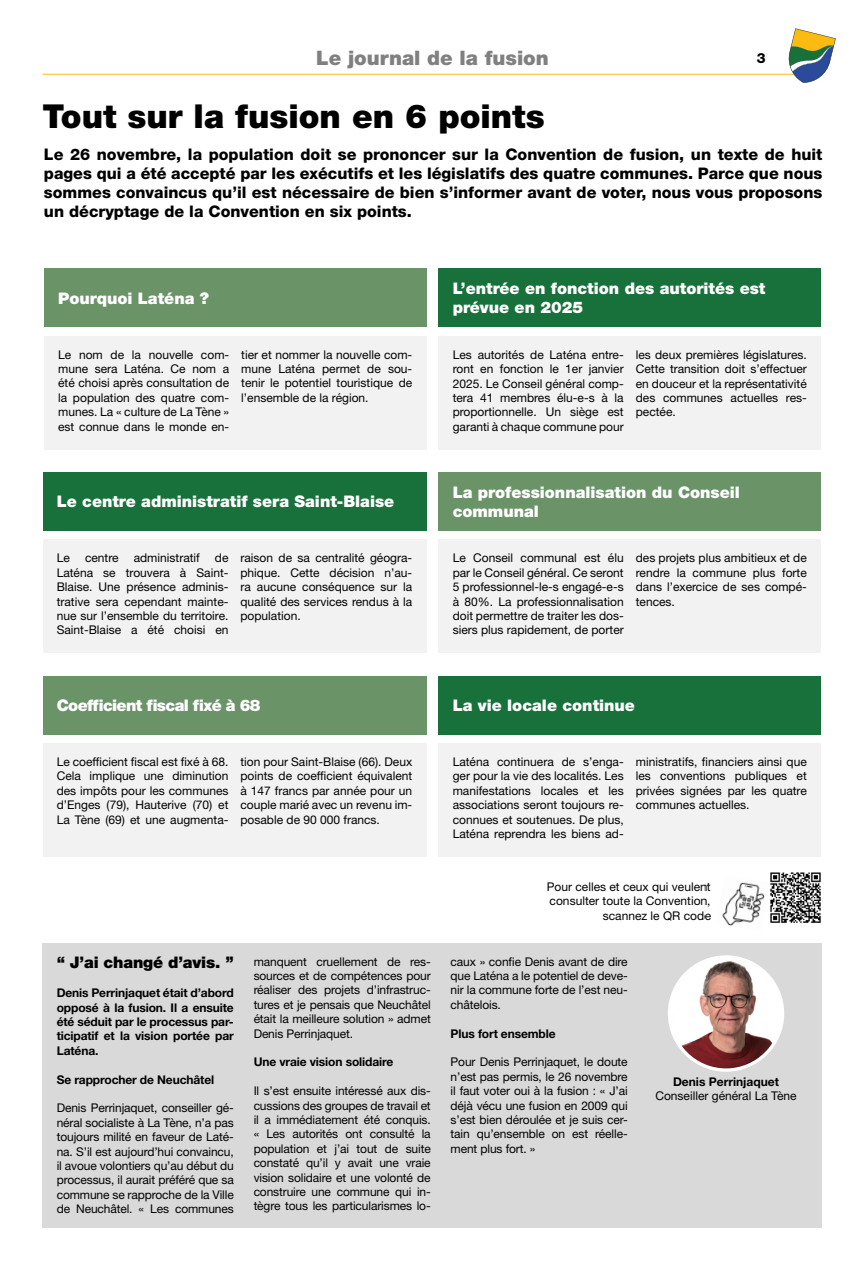
<style>
.page{position:relative;width:865px;height:1276px;background:#fff}
.page>*{position:absolute;margin:0;border:0;box-sizing:border-box;transform-origin:0 0}
.t1{font:900 33px "Helvetica Neue LT Std";color:#000}
.t2{font:900 20px "Helvetica Neue LT Std";color:#808080}
.t3{font:800 16px/19.2px "Helvetica Neue LT Std";color:#000;text-align:justify}
.t4{font:900 16px/19.2px "Helvetica Neue LT Std";color:#fff}
.t5{font:900 16px "Helvetica Neue LT Std";letter-spacing:-.04em;color:#fff}
.t6{font:900 16px "Helvetica Neue LT Std";letter-spacing:-.01em;color:#000}
.t7{font:800 14px "Helvetica Neue LT Std";color:#000}
.t8{font:12px/14.4px "Helvetica Neue LT Std";color:#000;text-align:justify}
.t9{font:700 12px/14.4px "Helvetica Neue LT Std";letter-spacing:-.01em;color:#000;text-align:justify}
</style>
<div class="page">
<hr style="left:42px;top:74px;width:780px;height:1px;background:#fcbc0f">
<svg style="left:786px;top:28px;width:49px;height:55px"></svg>
<div style="left:44px;top:268px;width:382px;height:59px;background:#6b9368"></div>
<div style="left:44px;top:336px;width:382px;height:113px;background:#f2f2f2"></div>
<div style="left:438px;top:268px;width:383px;height:59px;background:#18713b"></div>
<div style="left:438px;top:336px;width:383px;height:113px;background:#f2f2f2"></div>
<div style="left:43px;top:472px;width:383px;height:59px;background:#18713b"></div>
<div style="left:43px;top:539px;width:383px;height:114px;background:#f2f2f2"></div>
<div style="left:438px;top:472px;width:383px;height:59px;background:#6b9368"></div>
<div style="left:438px;top:539px;width:383px;height:114px;background:#f2f2f2"></div>
<div style="left:43px;top:675px;width:383px;height:59px;background:#6b9368"></div>
<div style="left:43px;top:743px;width:383px;height:113px;background:#f2f2f2"></div>
<div style="left:438px;top:675px;width:383px;height:59px;background:#18713b"></div>
<div style="left:438px;top:743px;width:383px;height:113px;background:#f2f2f2"></div>
<img style="left:770px;top:872px;width:51px;height:51px">
<img style="left:722px;top:882px;width:43px;height:44px">
<div style="left:43px;top:942px;width:778px;height:285px;background:#d9d9d9"></div>
<img style="left:669px;top:957px;width:113px;height:113px;border-radius:57px">
<div style="left:667px;top:955px;width:117px;height:116px;border:3px solid #fff;border-radius:50%"></div>
<h2 class="t2" style="left:316px;top:46px;width:234px">Le journal de la fusion</h2>
<p class="t7" style="left:757px;top:50px;width:10px">3</p>
<h1 class="t1" style="left:43px;top:97px;width:503px">Tout sur la fusion en 6 points</h1>
<p class="t3" style="left:44px;top:144px;width:780px">Le 26 novembre, la population doit se prononcer sur la Convention de fusion, un texte de huit pages qui a été accepté par les exécutifs et les législatifs des quatre communes. Parce que nous sommes convaincus qu’il est nécessaire de bien s’informer avant de voter, nous vous proposons un décryptage de la Convention en six points.</p>
<h3 class="t4" style="left:58px;top:288px;width:152px">Pourquoi Laténa ?</h3>
<p class="t8" style="left:58px;top:347px;width:173px">Le nom de la nouvelle com&shy;mune sera Laténa. Ce nom a été choisi après consultation de la population des quatre com&shy;munes. La « culture de La Tène » est connue dans le monde en-</p>
<p class="t8" style="left:241px;top:347px;width:173px">tier et nommer la nouvelle com&shy;mune Laténa permet de sou&shy;tenir le potentiel touristique de l’ensemble de la région.</p>
<h3 class="t4" style="left:57px;top:492px;width:339px">Le centre administratif sera Saint-Blaise</h3>
<p class="t8" style="left:57px;top:550px;width:173px;text-indent:158px">de Laténa se trouvera à Saint-Blaise. Une présence adminis&shy;trative sera cependant mainte&shy;nue sur l’ensemble du territoire.<br>Saint-Blaise a été choisi en</p>
<p class="t8" style="left:240px;top:550px;width:173px">raison de sa centralité géogra&shy;phique. Cette décision n’au&shy;ra aucune conséquence sur la qualité des services rendus à la population.</p>
<p class="t8" style="left:57px;top:550px;width:15px">Le</p>
<p class="t8" style="left:85px;top:550px;width:35px">centre</p>
<p class="t8" style="left:134px;top:550px;width:68px">administratif</p>
<h3 class="t4" style="left:452px;top:279px;width:314px">L’entrée en fonction des autorités est prévue en 2025</h3>
<p class="t8" style="left:452px;top:347px;width:173px">Les autorités de Laténa entre&shy;ront en fonction le 1er janvier 2025. Le Conseil général comp&shy;tera 41 membres élu-e-s à la proportionnelle. Un siège est garanti à chaque commune pour</p>
<p class="t8" style="left:635px;top:347px;width:173px">les deux premières législatures.<br>Cette transition doit s’effectuer en douceur et la représentativité des communes actuelles res&shy;pectée.</p>
<h3 class="t4" style="left:452px;top:482px;width:289px">La professionnalisation du Conseil communal</h3>
<p class="t8" style="left:452px;top:550px;width:173px">Le Conseil communal est élu par le Conseil général. Ce seront 5 professionnel-le-s engagé-e-s à 80%. La professionnalisation doit permettre de traiter les dos&shy;siers plus rapidement, de porter</p>
<p class="t8" style="left:635px;top:550px;width:173px">des projets plus ambitieux et de rendre la commune plus forte dans l’exercice de ses compé&shy;tences.</p>
<h3 class="t5" style="left:57px;top:695px;width:205px">Coefficient fiscal fixé à 68</h3>
<p class="t8" style="left:57px;top:754px;width:173px">Le coefficient fiscal est fixé à 68.<br>Cela implique une diminution des impôts pour les communes d’Enges (79), Hauterive (70) et La Tène (69) et une augmenta-</p>
<p class="t8" style="left:240px;top:754px;width:173px">tion pour Saint-Blaise (66). Deux points de coefficient équivalent à 147 francs par année pour un couple marié avec un revenu im&shy;posable de 90 000 francs.</p>
<h3 class="t6" style="left:57px;top:953px;width:179px">‘‘ J’ai changé d’avis. ’’</h3>
<p class="t9" style="left:57px;top:985px;width:179px">Denis Perrinjaquet était d’abord opposé à la fusion. Il a ensuite été séduit par le processus par&shy;ticipatif et la vision portée par Laténa.</p>
<p class="t9" style="left:57px;top:1072px;width:159px">Se rapprocher de Neuchâtel</p>
<p class="t8" style="left:57px;top:1100px;width:179px">Denis Perrinjaquet, conseiller gé&shy;néral socialiste à La Tène, n’a pas toujours milité en faveur de Laté&shy;na. S’il est aujourd’hui convaincu, il avoue volontiers qu’au début du processus, il aurait préféré que sa commune se rapproche de la Ville de Neuchâtel. « Les communes</p>
<p class="t8" style="left:254px;top:954px;width:179px">manquent cruellement de res&shy;sources et de compétences pour réaliser des projets d’infrastruc&shy;tures et je pensais que Neuchâtel était la meilleure solution » admet Denis Perrinjaquet.</p>
<p class="t9" style="left:254px;top:1054px;width:141px">Une vraie vision solidaire</p>
<p class="t8" style="left:254px;top:1083px;width:179px">Il s’est ensuite intéressé aux dis&shy;cussions des groupes de travail et il a immédiatement été conquis. « Les autorités ont consulté la population et j’ai tout de suite constaté qu’il y avait une vraie vision solidaire et une volonté de construire une commune qui in&shy;tègre tous les particularismes lo-</p>
<h3 class="t4" style="left:452px;top:695px;width:184px">La vie locale continue</h3>
<p class="t8" style="left:452px;top:754px;width:173px">Laténa continuera de s’enga&shy;ger pour la vie des localités. Les manifestations locales et les associations seront toujours re&shy;connues et soutenues. De plus, Laténa reprendra les biens ad-</p>
<p class="t8" style="left:635px;top:754px;width:173px">ministratifs, financiers ainsi que les conventions publiques et privées signées par les quatre communes actuelles.</p>
<p class="t8" style="left:546px;top:879px;width:165px;text-align:right">Pour celles et ceux qui veulent consulter toute la Convention, scannez le QR code</p>
<p class="t8" style="left:450px;top:954px;width:179px">caux » confie Denis avant de dire que Laténa a le potentiel de deve&shy;nir la commune forte de l’est neu&shy;châtelois.</p>
<p class="t9" style="left:450px;top:1025px;width:107px">Plus fort ensemble</p>
<p class="t8" style="left:450px;top:1054px;width:179px">Pour Denis Perrinjaquet, le doute n’est pas permis, le 26 novembre il faut voter oui à la fusion : « J’ai déjà vécu une fusion en 2009 qui s’est bien déroulée et je suis cer&shy;tain qu’ensemble on est réelle&shy;ment plus fort. »</p>
<p class="t9" style="left:673px;top:1074px;width:107px">Denis Perrinjaquet</p>
<p class="t8" style="left:655px;top:1088px;width:143px">Conseiller général La Tène</p>
</div>
